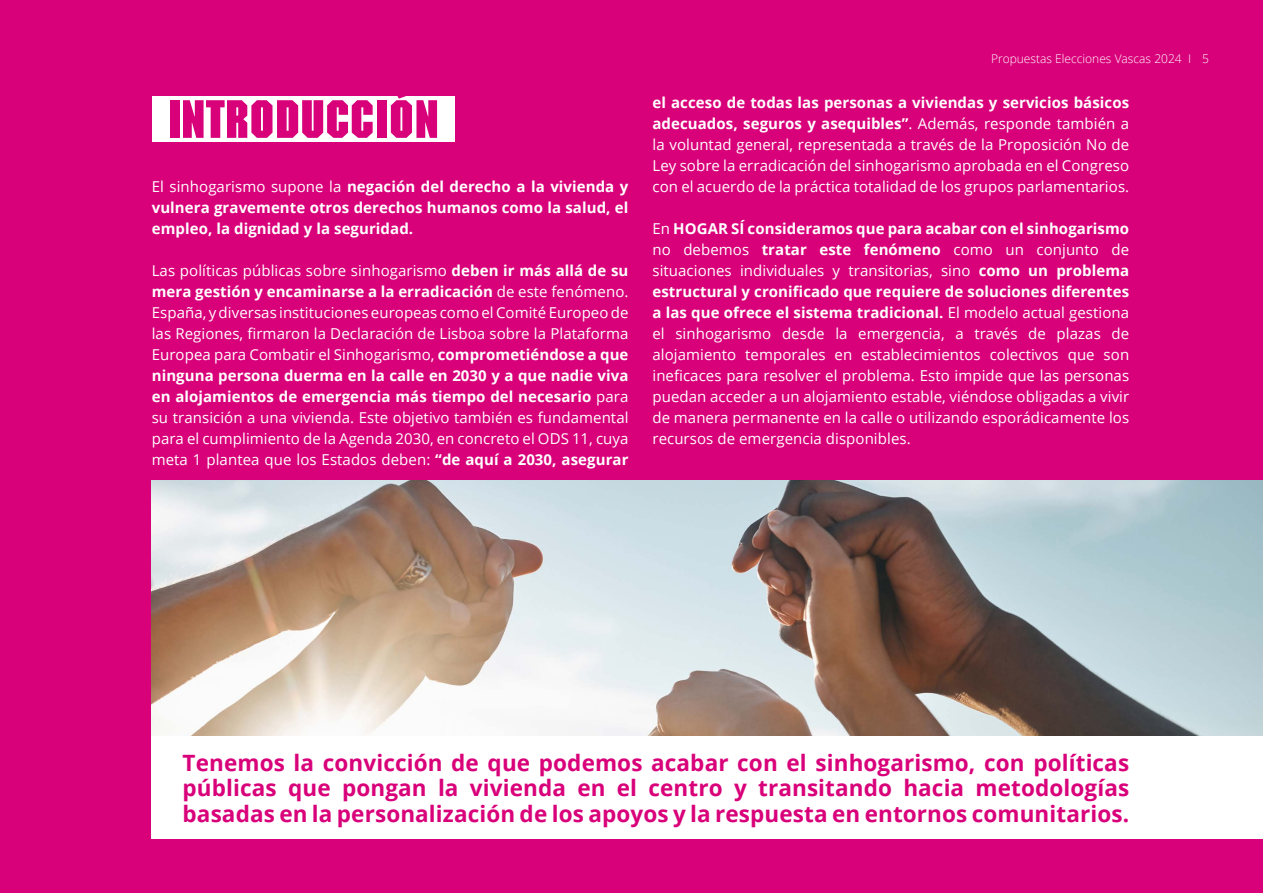
<style>
.page{position:relative;width:1263px;height:893px;background:#d9017a}
.page>*{position:absolute;margin:0;border:0;box-sizing:border-box;transform-origin:0 0}
.t1{font:700 52.5px "Machine Std";color:#d9017a}
.t2{font:700 22.5px/25.5px "Open Sans";letter-spacing:.005em;color:#d9017a;text-align:justify}
.t3{font:15px/21px "Open Sans";letter-spacing:.005em;color:#fff;text-align:justify}
.t4{font:700 15px/21px "Open Sans";letter-spacing:.005em;color:#fff;text-align:justify}
.t5{font:300 12px "Open Sans";color:#fff}
.s1{font-weight:400}
.s2{font-weight:700}
</style>
<div class="page">
<div style="left:152px;top:96px;width:303px;height:46px;background:#fff"></div>
<img style="left:152px;top:480px;width:1111px;height:256px">
<div style="left:152px;top:736px;width:1111px;height:103px;background:#fff"></div>
<h1 class="t1" style="left:167px;top:88px;width:274px">INTRODUCCIÓN</h1>
<p class="t4" style="left:152px;top:176px;width:478px"><span class="s1">El sinhogarismo supone la</span> negación del derecho a la vivienda y vulnera gravemente otros derechos humanos como la salud, el empleo, la dignidad y la seguridad.</p>
<p class="t3" style="left:152px;top:260px;width:478px">Las políticas públicas sobre sinhogarismo <span class="s2">deben ir más allá de su mera gestión y encaminarse a la erradicación</span> de este fenómeno.<br>España, y diversas instituciones europeas como el Comité Europeo de las Regiones, firmaron la Declaración de Lisboa sobre la Plataforma Europea para Combatir el Sinhogarismo, <span class="s2">comprometiéndose a que ninguna persona duerma en la calle en 2030 y a que nadie viva en alojamientos de emergencia más tiempo del necesario</span> para su transición a una vivienda. Este objetivo también es fundamental para el cumplimiento de la Agenda 2030, en concreto el ODS 11, cuya meta 1 plantea que los Estados deben: <span class="s2">“de aquí a 2030, asegurar</span></p>
<p class="t5" style="left:991px;top:51px;width:219px">Propuestas Elecciones Vascas 2024 I 5</p>
<p class="t3" style="left:652px;top:92px;width:478px"><span class="s2">el acceso de todas las personas a viviendas y servicios básicos adecuados, seguros y asequibles”</span>. Además, responde también a la voluntad general, representada a través de la Proposición No de Ley sobre la erradicación del sinhogarismo aprobada en el Congreso con el acuerdo de la práctica totalidad de los grupos parlamentarios.</p>
<p class="t3" style="left:652px;top:218px;width:478px">En <span class="s2">HOGAR SÍ consideramos que para acabar con el sinhogarismo </span>no debemos <span class="s2">tratar este fenómeno</span> como un conjunto de situaciones individuales y transitorias, sino <span class="s2">como un problema estructural y cronificado que requiere de soluciones diferentes a las que ofrece el sistema tradicional.</span> El modelo actual gestiona el sinhogarismo desde la emergencia, a través de plazas de alojamiento temporales en establecimientos colectivos que son ineficaces para resolver el problema. Esto impide que las personas puedan acceder a un alojamiento estable, viéndose obligadas a vivir de manera permanente en la calle o utilizando esporádicamente los recursos de emergencia disponibles.</p>
<p class="t2" style="left:183px;top:749px;width:948px">Tenemos la convicción de que podemos acabar con el sinhogarismo, con políticas públicas que pongan la vivienda en el centro y transitando hacia metodologías basadas en la personalización de los apoyos y la respuesta en entornos comunitarios.</p>
</div>
